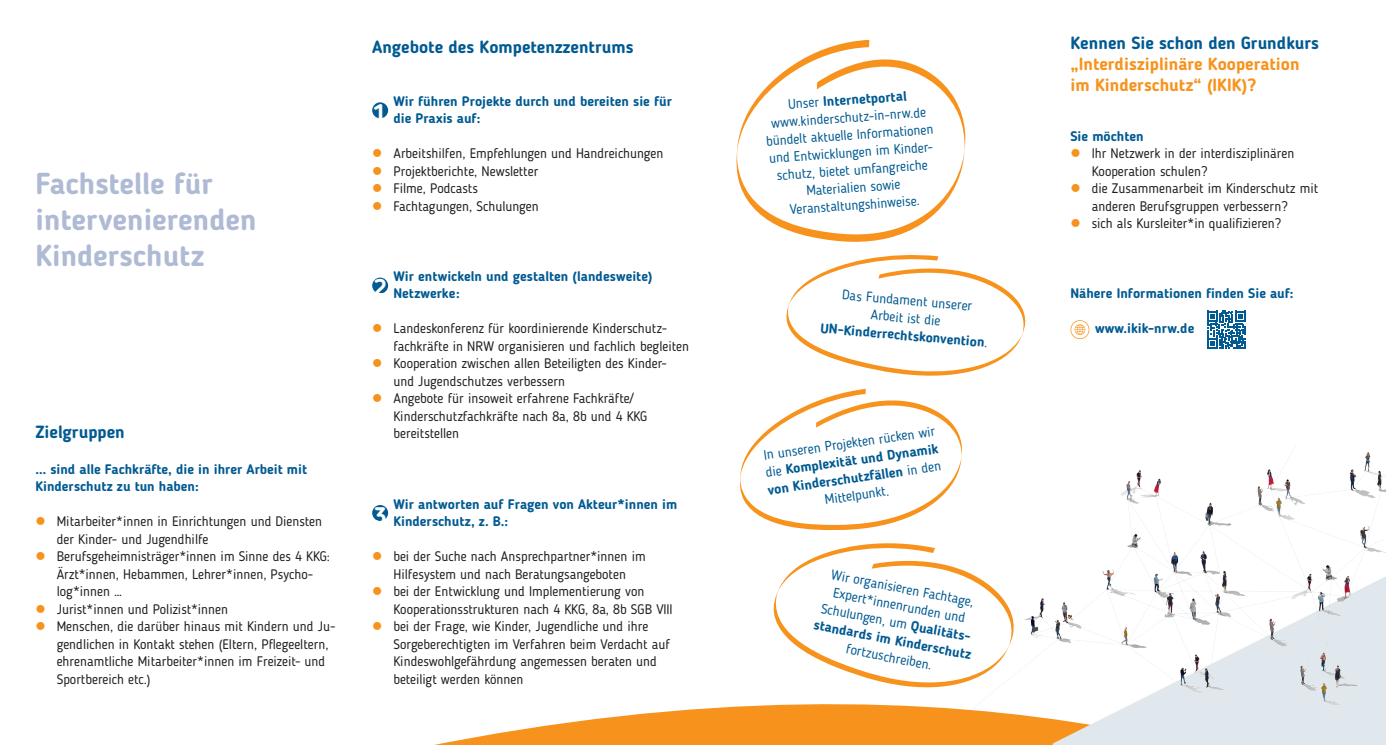
<style>
.page{position:relative;width:1386px;height:745px;background:#fff}
.page>*{position:absolute;margin:0;border:0;box-sizing:border-box;transform-origin:0 0}
.t1{font:700 30px/36px "Blogger Sans";color:#afbad4}
.t2{font:700 23.75px "Blogger Sans";color:#fff}
.t3{font:700 17.5px "Blogger Sans";color:#015a92}
.t4{font:700 17.5px/21.2px "Blogger Sans";color:#f7931d}
.t5{font:13.75px/17.5px "Blogger Sans";color:#231f20}
.t6{font:13.75px/17.5px "Blogger Sans";color:#015a92;text-align:center}
.t7{font:700 13.75px/17.5px "Blogger Sans";color:#015a92}
.s1{color:#f7931d}
.s2{font-weight:700}
</style>
<div class="page">
<svg style="left:439px;top:704px;width:613px;height:40px;fill:#f7931d"></svg>
<svg style="left:1052px;top:709px;width:333px;height:35px;background:#e2e5e5"></svg>
<img style="left:914px;top:446px;width:471px;height:263px">
<div style="left:372px;top:102px;width:16px;height:16px;background:#015a92;border-radius:50%"></div>
<div style="left:372px;top:277px;width:16px;height:16px;background:#015a92;border-radius:50%"></div>
<div style="left:372px;top:504px;width:16px;height:16px;background:#015a92;border-radius:50%"></div>
<svg style="left:1207px;top:310px;width:38px;height:38px"></svg>
<svg style="left:1070px;top:320px;width:20px;height:19px"></svg>
<svg style="left:736px;top:40px;width:229px;height:202px"></svg>
<svg style="left:786px;top:255px;width:239px;height:121px"></svg>
<svg style="left:739px;top:388px;width:223px;height:142px"></svg>
<svg style="left:773px;top:541px;width:241px;height:148px"></svg>
<h1 class="t1" style="left:35px;top:165px;width:222px">Fachstelle für intervenierenden<br>Kinderschutz</h1>
<p class="t3" style="left:35px;top:421px;width:91px">Zielgruppen</p>
<p class="t7" style="left:35px;top:459px;width:273px">… sind alle Fachkräfte, die in ihrer Arbeit mit<br>Kinderschutz zu tun haben:</p>
<p class="t5" style="left:57px;top:512px;width:267px;text-indent:-21px"><span class="s1">●</span> Mitarbeiter*innen in Einrichtungen und Diensten der Kinder- und Jugendhilfe</p>
<p class="t5" style="left:57px;top:547px;width:275px;text-indent:-21px"><span class="s1">●</span> Berufsgeheimnisträger*innen im Sinne des 4 KKG:<br>Ärzt*innen, Hebammen, Lehrer*innen, Psycho&shy;log*innen …</p>
<p class="t5" style="left:35px;top:599px;width:194px"><span class="s1">●</span> Jurist*innen und Polizist*innen</p>
<p class="t5" style="left:57px;top:617px;width:280px;text-indent:-21px"><span class="s1">●</span> Menschen, die darüber hinaus mit Kindern und Ju&shy;gendlichen in Kontakt stehen (Eltern, Pflegeeltern, ehrenamtliche Mitarbeiter*innen im Freizeit- und Sportbereich etc.)</p>
<p class="t3" style="left:372px;top:36px;width:263px">Angebote des Kompetenzzentrums</p>
<p class="t7" style="left:393px;top:92px;width:280px">Wir führen Projekte durch und bereiten sie für die Praxis auf:</p>
<p class="t5" style="left:372px;top:144px;width:293px"><span class="s1">●</span> Arbeitshilfen, Empfehlungen und Handreichungen</p>
<p class="t5" style="left:372px;top:162px;width:168px"><span class="s1">●</span> Projektberichte, Newsletter</p>
<p class="t5" style="left:372px;top:179px;width:107px"><span class="s1">●</span> Filme, Podcasts</p>
<p class="t5" style="left:372px;top:197px;width:168px"><span class="s1">●</span> Fachtagungen, Schulungen</p>
<h2 class="t2" style="left:373px;top:99px;width:14px">1</h2>
<p class="t7" style="left:393px;top:267px;width:260px">Wir entwickeln und gestalten (landesweite)<br>Netzwerke:</p>
<p class="t5" style="left:393px;top:319px;width:297px;text-indent:-21px"><span class="s1">●</span> Landeskonferenz für koordinierende Kinderschutz&shy;fachkräfte in NRW organisieren und fachlich begleiten</p>
<p class="t5" style="left:393px;top:354px;width:275px;text-indent:-21px"><span class="s1">●</span> Kooperation zwischen allen Beteiligten des Kinder&shy;und Jugendschutzes verbessern</p>
<p class="t5" style="left:393px;top:389px;width:255px;text-indent:-21px"><span class="s1">●</span> Angebote für insoweit erfahrene Fachkräfte/<br>Kinderschutzfachkräfte nach 8a, 8b und 4 KKG bereitstellen</p>
<h2 class="t2" style="left:374px;top:273px;width:14px">2</h2>
<p class="t7" style="left:393px;top:494px;width:285px">Wir antworten auf Fragen von Akteur*innen im<br>Kinderschutz, z. B.:</p>
<p class="t5" style="left:372px;top:547px;width:275px;text-align:center"><span class="s1">●</span> bei der Suche nach Ansprechpartner*innen im<br>Hilfesystem und nach Beratungsangeboten</p>
<p class="t5" style="left:393px;top:582px;width:280px;text-indent:-21px"><span class="s1">●</span> bei der Entwicklung und Implementierung von<br>Kooperationsstrukturen nach 4 KKG, 8a, 8b SGB VIII</p>
<p class="t5" style="left:393px;top:617px;width:278px;text-indent:-21px"><span class="s1">●</span> bei der Frage, wie Kinder, Jugendliche und ihre Sorgeberechtigten im Verfahren beim Verdacht auf Kindeswohlgefährdung angemessen beraten und beteiligt werden können</p>
<h2 class="t2" style="left:374px;top:501px;width:14px">3</h2>
<p class="t6" style="left:763px;top:97px;width:169px;rotate:-4deg">Unser <span class="s2">Internetportal </span>www.kinderschutz-in-nrw.de bündelt aktuelle Informationen und Entwicklungen im Kinder&shy;schutz, bietet umfangreiche<br>Materialien sowie<br>Veranstaltungshinweise.</p>
<p class="t6" style="left:824px;top:284px;width:169px;rotate:5deg">Das Fundament unserer<br>Arbeit ist die<br><span class="s2">UN-Kinderrechtskonvention</span>.</p>
<p class="t6" style="left:761px;top:446px;width:176px;rotate:-8deg">In unseren Projekten rücken wir die <span class="s2">Komplexität und Dynamik von Kinderschutzfällen</span> in den<br>Mittelpunkt.</p>
<p class="t6" style="left:825px;top:563px;width:162px;rotate:11deg">Wir organisieren Fachtage,<br>Expert*innenrunden und<br>Schulungen, um <span class="s2">Qualitäts&shy;standards im Kinderschutz</span></p>
<p class="t6" style="left:848px;top:639px;width:88px;rotate:11deg">fortzuschreiben.</p>
<p class="t3" style="left:1070px;top:32px;width:250px">Kennen Sie schon den Grundkurs</p>
<p class="t4" style="left:1070px;top:53px;width:231px">„Interdisziplinäre Kooperation im Kinderschutz“ (IKIK)?</p>
<p class="t7" style="left:1070px;top:127px;width:75px">Sie möchten</p>
<p class="t5" style="left:1091px;top:144px;width:204px;text-indent:-21px"><span class="s1">●</span> Ihr Netzwerk in der interdisziplinären<br>Kooperation schulen?</p>
<p class="t5" style="left:1091px;top:179px;width:228px;text-indent:-21px"><span class="s1">●</span> die Zusammenarbeit im Kinderschutz mit anderen Berufsgruppen verbessern?</p>
<p class="t5" style="left:1070px;top:214px;width:212px"><span class="s1">●</span> sich als Kursleiter*in qualifizieren?</p>
<p class="t7" style="left:1070px;top:284px;width:225px">Nähere Informationen finden Sie auf:</p>
<p class="t7" style="left:1095px;top:319px;width:101px">www.ikik-nrw.de</p>
</div>
